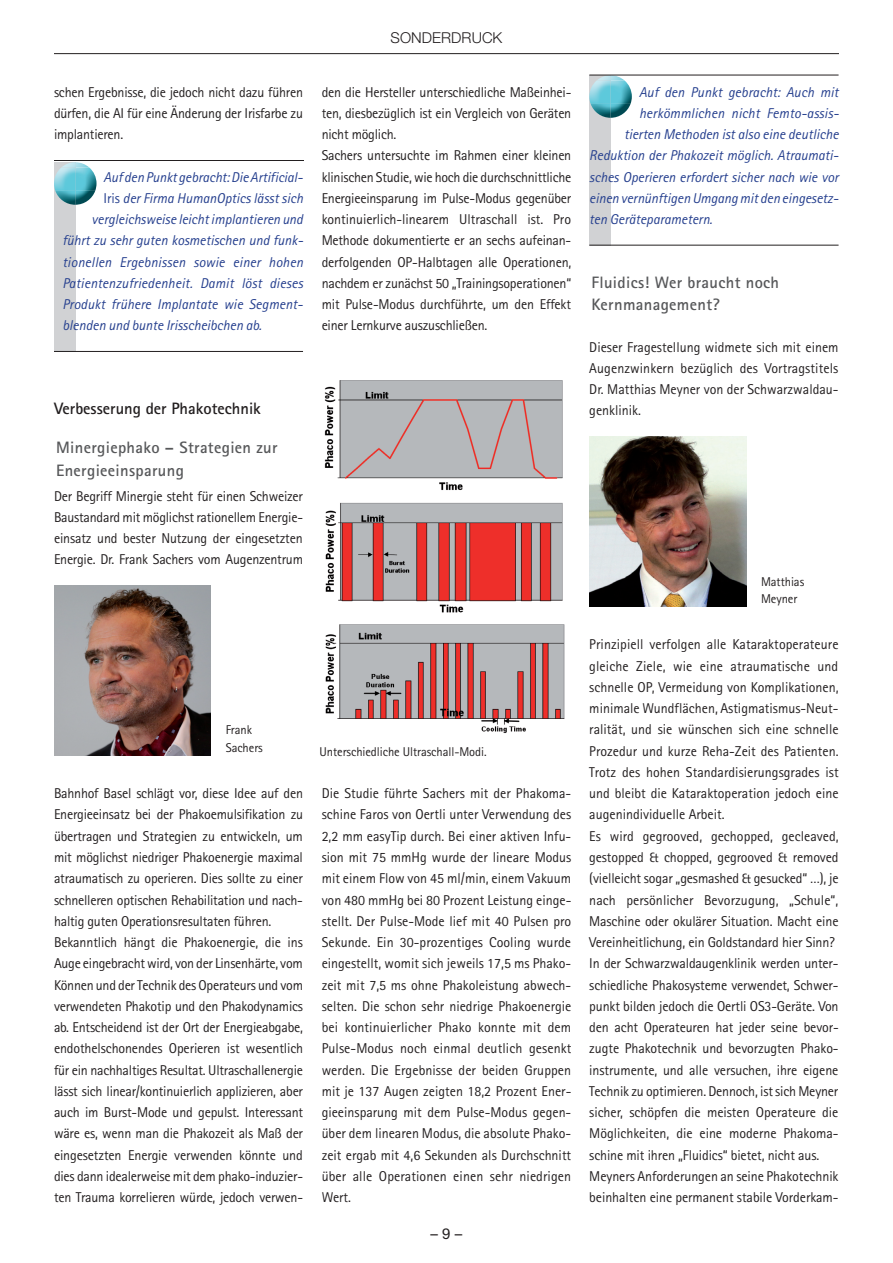
<style>
.page{position:relative;width:893px;height:1263px;background:#fff}
.page>*{position:absolute;margin:0;border:0;box-sizing:border-box;transform-origin:0 0}
.t1{font:700 16.5px/22.5px "Rotis Sans Serif Std";letter-spacing:.02em;color:#57585a}
.t2{font:700 16.5px "Rotis Sans Serif Std";color:#231f20}
.t3{font:300 15px "Helvetica Neue LT Std";letter-spacing:.005em;color:#231f20}
.t4{font:15px "Helvetica Neue LT Std";color:#231f20}
.t5{font:14.25px/21.3px "Rotis Sans Serif Std";letter-spacing:-.01em;color:#231f20;text-align:justify}
.t6{font:italic 14.25px "Rotis Sans Serif Std";color:#253f8e}
.t7{font:12.75px/17.2px "Rotis Sans Serif Std";letter-spacing:-.005em;color:#231f20}
.s1{font-style:normal}
</style>
<div class="page">
<hr style="left:54px;top:53px;width:785px;height:1px;background:#231f20">
<div style="left:589px;top:75px;width:22px;height:170px;background:#d1d2d4"></div>
<img style="left:598px;top:76px;width:26px;height:4px">
<img style="left:591px;top:104px;width:39px;height:14px">
<img style="left:611px;top:80px;width:21px;height:24px">
<img style="left:589px;top:80px;width:22px;height:24px">
<div style="left:54px;top:162px;width:21px;height:190px;background:#d1d2d4"></div>
<hr style="left:54px;top:160px;width:249px;height:1px;background:#231f20">
<hr style="left:54px;top:351px;width:249px;height:1px;background:#231f20">
<hr style="left:589px;top:75px;width:250px;height:1px;background:#231f20">
<hr style="left:589px;top:245px;width:250px;height:1px;background:#231f20">
<img style="left:54px;top:585px;width:157px;height:171px">
<img style="left:324px;top:380px;width:241px;height:353px">
<img style="left:589px;top:437px;width:157px;height:170px">
<img style="left:62px;top:162px;width:27px;height:5px">
<img style="left:55px;top:191px;width:40px;height:14px">
<img style="left:54px;top:167px;width:43px;height:24px">
<p class="t5" style="left:54px;top:81px;width:251px">schen Ergebnisse, die jedoch nicht dazu führen dürfen, die AI für eine Änderung der Irisfarbe zu implantieren.</p>
<p class="t6" style="left:104px;top:168px;width:201px">Auf den Punkt gebracht: Die Artificial-</p>
<p class="t6" style="left:104px;top:190px;width:201px"><span class="s1">Iris</span> der Firma HumanOptics lässt sich</p>
<p class="t6" style="left:92px;top:211px;width:213px">vergleichsweise leicht implantieren und</p>
<p class="t6" style="left:63px;top:232px;width:242px">führt zu sehr guten kosmetischen und funk-</p>
<p class="t6" style="left:63px;top:253px;width:242px">tionellen Ergebnissen sowie einer hohen</p>
<p class="t6" style="left:63px;top:275px;width:242px">Patien tenzufriedenheit. Damit löst dieses</p>
<p class="t6" style="left:63px;top:296px;width:242px">Produkt frühere Implantate wie Segment-</p>
<p class="t6" style="left:63px;top:317px;width:201px">blenden und bunte Irisscheibchen ab.</p>
<p class="t3" style="left:391px;top:28px;width:113px">SONDERDRUCK</p>
<p class="t5" style="left:322px;top:81px;width:251px;text-align:left">den die Hersteller unterschiedliche Maßeinhei&shy;ten, diesbezüglich ist ein Vergleich von Geräten nicht möglich.<br>Sachers untersuchte im Rahmen einer kleinen klinischen Studie, wie hoch die durchschnittliche Energieeinsparung im Pulse-Modus gegenüber kontinuierlich-linearem Ultraschall ist. Pro Methode dokumentierte er an sechs aufeinan&shy;derfolgenden OP-Halbtagen alle Operationen, nachdem er zunächst 50 „Trainingsoperationen“ mit Pulse-Modus durchführte, um den Effekt einer Lernkurve auszuschließen.</p>
<p class="t2" style="left:54px;top:398px;width:208px">Verbesserung der Phakotechnik</p>
<p class="t1" style="left:56px;top:436px;width:223px">Minergiephako – Strategien zur<br>Energieeinsparung</p>
<p class="t5" style="left:54px;top:485px;width:251px">Der Begriff Minergie steht für einen Schweizer Baustandard mit möglichst rationellem Energie&shy;einsatz und bester Nutzung der eingesetzten Energie. Dr. Frank Sachers vom Augenzentrum</p>
<p class="t7" style="left:226px;top:721px;width:39px">Frank<br>Sachers</p>
<p class="t5" style="left:54px;top:783px;width:251px;text-align:left">Bahnhof Basel schlägt vor, diese Idee auf den Energieeinsatz bei der Phakoemulsifikation zu übertragen und Strategien zu entwickeln, um mit möglichst niedriger Phakoenergie maximal atraumatisch zu operieren. Dies sollte zu einer schnelleren optischen Rehabilitation und nach&shy;haltig guten Operationsresultaten führen.<br>Bekanntlich hängt die Phakoenergie, die ins Auge eingebracht wird, von der Linsenhärte, vom Können und der Technik des Operateurs und vom verwendeten Phakotip und den Phakodynamics ab. Entscheidend ist der Ort der Energieabgabe, endothelschonendes Operieren ist wesentlich für ein nachhaltiges Resultat. Ultraschallenergie lässt sich linear/kontinuierlich applizieren, aber auch im Burst-Mode und gepulst. Interessant wäre es, wenn man die Phakozeit als Maß der eingesetzten Energie verwenden könnte und dies dann idealerweise mit dem phako-induzier&shy;ten Trauma korrelieren würde, jedoch verwen-</p>
<p class="t7" style="left:320px;top:743px;width:169px">Unterschiedliche Ultraschall-Modi.</p>
<p class="t5" style="left:322px;top:783px;width:251px">Die Studie führte Sachers mit der Phakoma&shy;schine Faros von Oertli unter Verwendung des 2,2 mm easyTip durch. Bei einer aktiven Infu&shy;sion mit 75 mmHg wurde der lineare Modus mit einem Flow von 45 ml/min, einem Vakuum von 480 mmHg bei 80 Prozent Leistung einge&shy;stellt. Der Pulse-Mode lief mit 40 Pulsen pro Sekunde. Ein 30-prozentiges Cooling wurde eingestellt, womit sich jeweils 17,5 ms Phako&shy;zeit mit 7,5 ms ohne Phakoleistung abwech&shy;selten. Die schon sehr niedrige Phakoenergie bei kontinuierlicher Phako konnte mit dem Pulse-Modus noch einmal deutlich gesenkt werden. Die Ergebnisse der beiden Gruppen mit je 137 Augen zeigten 18,2 Prozent Ener&shy;gieeinsparung mit dem Pulse- Modus gegen&shy;über dem linearen Modus, die absolute Phako&shy;zeit ergab mit 4,6 Sekunden als Durchschnitt über alle Operationen einen sehr niedrigen Wert.</p>
<p class="t4" style="left:431px;top:1224px;width:33px">– 9 –</p>
<p class="t6" style="left:639px;top:83px;width:201px">Auf den Punkt gebracht: Auch mit</p>
<p class="t6" style="left:639px;top:105px;width:201px">herkömmlichen nicht Femto-assis-</p>
<p class="t6" style="left:624px;top:126px;width:216px">tierten Methoden ist also eine deutliche</p>
<p class="t6" style="left:589px;top:147px;width:251px">Reduktion der Phakozeit möglich. Atraumati-</p>
<p class="t6" style="left:589px;top:168px;width:251px">sches Operieren erfordert sicher nach wie vor</p>
<p class="t6" style="left:589px;top:190px;width:251px">einen vernünftigen Umgang mit den eingesetz-</p>
<p class="t6" style="left:589px;top:211px;width:125px">ten Geräteparametern.</p>
<p class="t1" style="left:591px;top:271px;width:189px">Fluidics! Wer braucht noch<br>Kernmanagement?</p>
<p class="t5" style="left:589px;top:336px;width:251px">Dieser Fragestellung widmete sich mit einem Augenzwinkern bezüglich des Vortragstitels Dr. Matthias Meyner von der Schwarzwaldau&shy;genklinik.</p>
<p class="t7" style="left:761px;top:572px;width:45px">Matthias<br>Meyner</p>
<p class="t5" style="left:589px;top:634px;width:251px;text-align:left">Prinzipiell verfolgen alle Kataraktoperateure gleiche Ziele, wie eine atraumatische und schnelle OP, Vermeidung von Komplikationen, minimale Wundflächen, Astigmatismus-Neut&shy;ralität, und sie wünschen sich eine schnelle Prozedur und kurze Reha-Zeit des Patienten.<br>Trotz des hohen Standardisierungsgrades ist und bleibt die Kataraktoperation jedoch eine augenindividuelle Arbeit.<br>Es wird gegrooved, gechopped, gecleaved, gestopped &amp; chopped, gegrooved &amp; removed (vielleicht sogar „gesmashed &amp; gesucked“ …), je nach persönlicher Bevorzugung, „Schule“, Maschine oder okulärer Situation. Macht eine Vereinheitlichung, ein Goldstandard hier Sinn?<br>In der Schwarzwaldaugenklinik werden unter&shy;schiedliche Phakosysteme verwendet, Schwer&shy;punkt bilden jedoch die Oertli OS3-Geräte. Von den acht Operateuren hat jeder seine bevor&shy;zugte Phakotechnik und bevorzugten Phako&shy;instrumente, und alle versuchen, ihre eigene Technik zu optimieren. Dennoch, ist sich Meyner sicher, schöpfen die meisten Operateure die Möglichkeiten, die eine moderne Phakoma&shy;schine mit ihren „Fluidics“ bietet, nicht aus.<br>Meyners Anforderungen an seine Phakotechnik beinhalten eine permanent stabile Vorderkam-</p>
</div>
